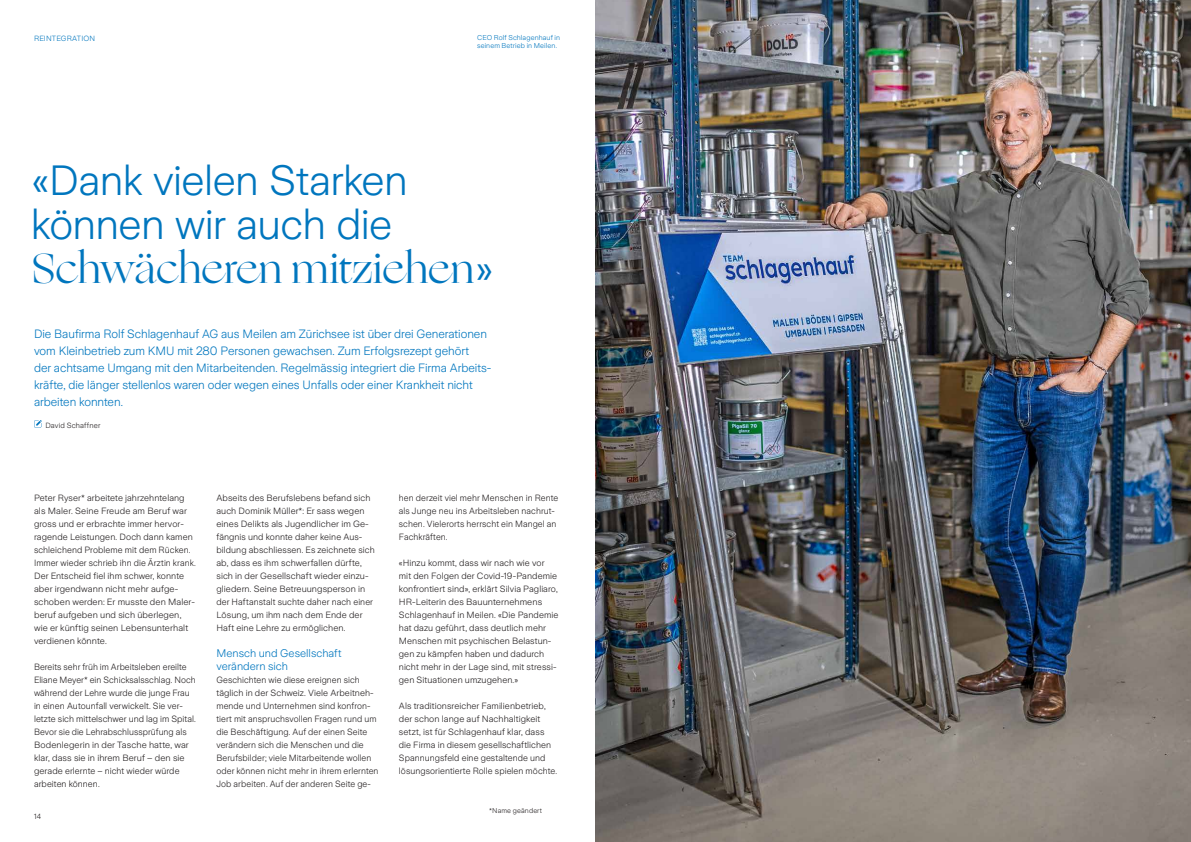
<style>
.page{position:relative;width:1191px;height:842px;background:#fff}
.page>*{position:absolute;margin:0;border:0;box-sizing:border-box;transform-origin:0 0}
.t1{font:300 42px/44px "Zurich Sans";letter-spacing:-.015em;color:#0076be}
.t2{font:42px "Ogg";letter-spacing:-.005em;color:#0076be}
.t3{font:300 12px/17px "Zurich Sans";letter-spacing:-.005em;color:#0076be}
.t4{font:300 11px/13px "Zurich Sans";color:#0076be}
.t5{font:300 9px/13px "Zurich Sans";letter-spacing:.01em;color:#231f20}
.t6{font:300 7.5px "Zurich Sans";letter-spacing:.015em;color:#231f20}
.t7{font:300 7.5px "Zurich Sans";letter-spacing:.02em;color:#0076be}
.t8{font:300 7px/8px "Zurich Sans";letter-spacing:.02em;color:#0076be}
.t9{font:300 7px "Zurich Sans";letter-spacing:.02em;color:#231f20}
.s1{font-family:"Zurich Sans";font-weight:300}
</style>
<div class="page">
<svg style="left:34px;top:420px;width:8px;height:8px"></svg>
<img style="left:595px;top:0;width:596px;height:842px">
<p class="t7" style="left:34px;top:34px;width:63px">REINTEGRATION</p>
<p class="t8" style="left:477px;top:34px;width:84px">CEO Rolf Schlagenhauf in seinem Betrieb in Meilen.</p>
<h1 class="t1" style="left:31px;top:159px;width:378px">«Dank vielen Starken können wir auch die</h1>
<h1 class="t2" style="left:32px;top:241px;width:463px">Schwächeren mitziehen<span class="s1">»</span></h1>
<p class="t3" style="left:34px;top:326px;width:458px">Die Baufirma Rolf Schlagenhauf AG aus Meilen am Zürichsee ist über drei Generationen vom Kleinbetrieb zum KMU mit 280 Personen gewachsen. Zum Erfolgsrezept gehört<br>der achtsame Umgang mit den Mitarbeitenden. Regelmässig integriert die Firma Arbeits&shy;kräfte, die länger stellenlos waren oder wegen eines Unfalls oder einer Krankheit nicht arbeiten konnten.</p>
<p class="t6" style="left:45px;top:421px;width:57px">David Schaffner</p>
<p class="t5" style="left:34px;top:491px;width:163px">Peter Ryser* arbeitete jahrzehntelang als Maler. Seine Freude am Beruf war gross und er erbrachte immer hervor&shy;ragende Leistungen. Doch dann kamen schleichend Probleme mit dem Rücken.<br>Immer wieder schrieb ihn die Ärztin krank.<br>Der Entscheid fiel ihm schwer, konnte aber irgendwann nicht mehr aufge&shy;schoben werden: Er musste den Maler&shy;beruf aufgeben und sich überlegen, wie er künftig seinen Lebensunterhalt verdienen könnte.</p>
<p class="t5" style="left:34px;top:660px;width:163px">Bereits sehr früh im Arbeitsleben ereilte Eliane Meyer* ein Schicksalsschlag. Noch während der Lehre wurde die junge Frau in einen Autounfall verwickelt. Sie ver&shy;letzte sich mittelschwer und lag im Spital.<br>Bevor sie die Lehrabschlussprüfung als Bodenlegerin in der Tasche hatte, war klar, dass sie in ihrem Beruf – den sie gerade erlernte – nicht wieder würde arbeiten können.</p>
<p class="t6" style="left:34px;top:813px;width:8px">14</p>
<p class="t5" style="left:216px;top:491px;width:160px">Abseits des Berufslebens befand sich auch Dominik Müller*: Er sass wegen eines Delikts als Jugendlicher im Ge&shy;fängnis und konnte daher keine Aus&shy;bildung abschliessen. Es zeichnete sich ab, dass es ihm schwerfallen dürfte, sich in der Gesellschaft wieder einzu&shy;gliedern. Seine Betreuungsperson in der Haftanstalt suchte daher nach einer Lösung, um ihm nach dem Ende der Haft eine Lehre zu ermöglichen.</p>
<p class="t4" style="left:216px;top:647px;width:127px">Mensch und Gesellschaft verändern sich</p>
<p class="t5" style="left:216px;top:673px;width:164px">Geschichten wie diese ereignen sich täglich in der Schweiz. Viele Arbeitneh&shy;mende und Unternehmen sind konfron&shy;tiert mit anspruchsvollen Fragen rund um die Beschäftigung. Auf der einen Seite verändern sich die Menschen und die Berufsbilder; viele Mitarbeitende wollen oder können nicht mehr in ihrem erlernten Job arbeiten. Auf der anderen Seite ge-</p>
<p class="t5" style="left:399px;top:491px;width:161px">hen derzeit viel mehr Menschen in Rente als Junge neu ins Arbeitsleben nachrut&shy;schen. Vielerorts herrscht ein Mangel an Fachkräften.</p>
<p class="t5" style="left:399px;top:556px;width:161px">«Hinzu kommt, dass wir nach wie vor mit den Folgen der Covid-19-Pandemie konfrontiert sind», erklärt Silvia Pagliaro, HR-Leiterin des Bauunternehmens Schlagenhauf in Meilen. «Die Pandemie hat dazu geführt, dass deutlich mehr Menschen mit psychischen Belastun&shy;gen zu kämpfen haben und dadurch nicht mehr in der Lage sind, mit stressi&shy;gen Situationen umzugehen.»</p>
<p class="t5" style="left:399px;top:699px;width:160px">Als traditionsreicher Familienbetrieb, der schon lange auf Nachhaltigkeit setzt, ist für Schlagenhauf klar, dass die Firma in diesem gesellschaftlichen Spannungsfeld eine gestaltende und lösungsorientierte Rolle spielen möchte.</p>
<p class="t9" style="left:489px;top:806px;width:54px">*Name geändert</p>
</div>
